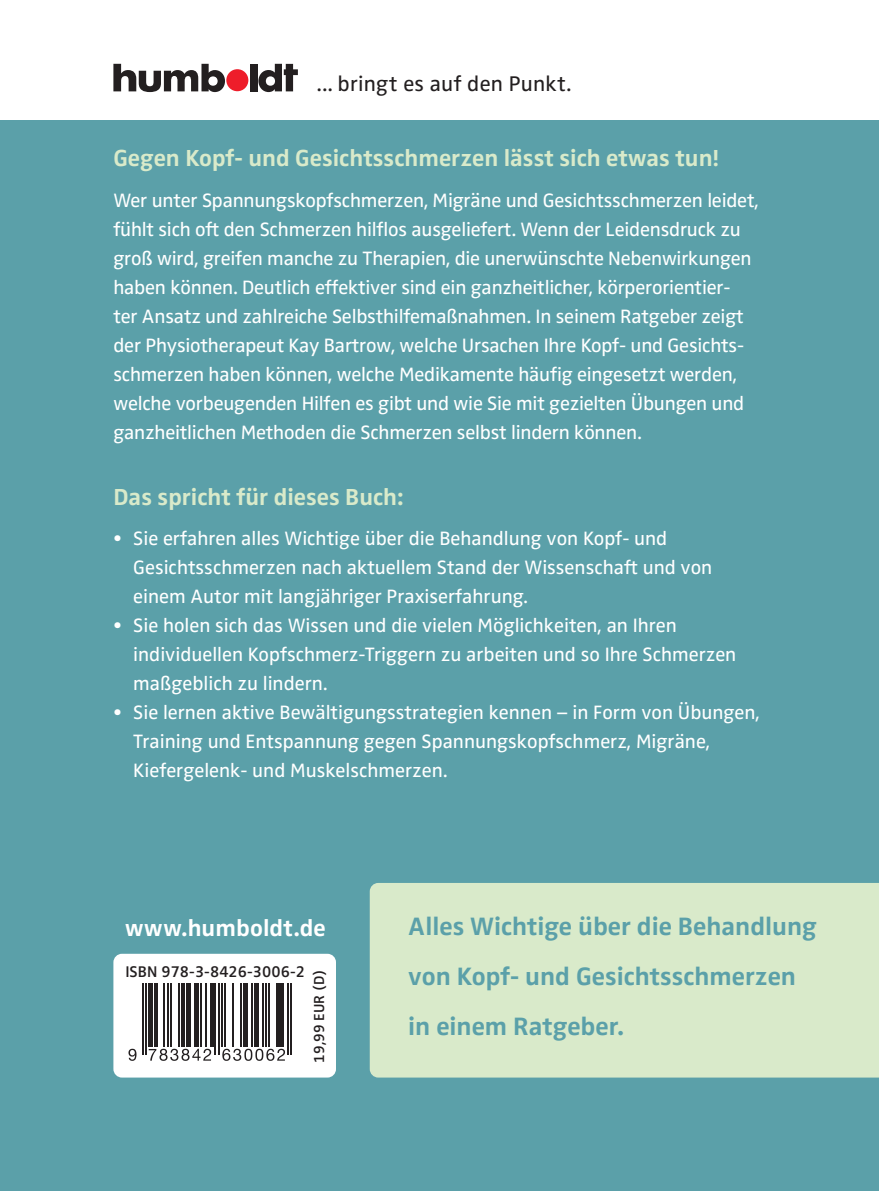
<style>
.page{position:relative;width:879px;height:1191px;background:#fff}
.page>*{position:absolute;margin:0;border:0;box-sizing:border-box;transform-origin:0 0}
._00_U4_Schild_Headli{font:700 26px/50px "Zwo Pro";color:#5ba0a9}
._00_U4_Zwischenübers{font:700 24px "Zwo Pro";color:#d9eaca}
.U4_www{font:700 24px "Zwo Pro";letter-spacing:.005em;color:#fff}
.t1{font:22px "Zwo Pro";letter-spacing:.01em;color:#231f20}
._00_U4_Buchtext{font:20px/29px "Zwo Pro";letter-spacing:-.01em;color:#fff}
.t2{font:600 16px "Zwo Pro";letter-spacing:.005em;color:#231f20}
.t3{font:600 15px "Zwo Pro";letter-spacing:.005em;color:#231f20}
</style>
<div class="page">
<div style="left:0;top:119px;width:879px;height:1072px;background:#5ba0a9"></div>
<div style="left:370px;top:883px;width:509px;height:194px;background:#d9eaca"></div>
<div style="left:226px;top:69px;width:22px;height:22px;background:#ee1d2a;border-radius:50%"></div>
<svg style="left:113px;top:64px;width:112px;height:28px"></svg>
<div style="left:250px;top:64px;width:7px;height:27px;background:#231f20"></div>
<svg style="left:258px;top:64px;width:40px;height:28px"></svg>
<div style="left:113px;top:953px;width:223px;height:124px;background:#fff;border-radius:9px"></div>
<svg style="left:130px;top:984px;width:162px;height:77px"></svg>
<svg style="left:128px;top:1048px;width:8px;height:12px"></svg>
<hr style="left:142px;top:984px;width:2px;height:70px;background:#231f20">
<hr style="left:145px;top:984px;width:2px;height:70px;background:#231f20">
<div style="left:148px;top:984px;width:5px;height:62px;background:#231f20"></div>
<hr style="left:155px;top:984px;width:3px;height:62px;background:#231f20">
<hr style="left:163px;top:984px;width:1px;height:62px;background:#231f20">
<hr style="left:168px;top:984px;width:1px;height:62px;background:#231f20">
<hr style="left:171px;top:984px;width:1px;height:62px;background:#231f20">
<hr style="left:178px;top:984px;width:2px;height:62px;background:#231f20">
<hr style="left:181px;top:984px;width:4px;height:62px;background:#231f20">
<div style="left:186px;top:984px;width:5px;height:62px;background:#231f20"></div>
<div style="left:194px;top:984px;width:5px;height:62px;background:#231f20"></div>
<hr style="left:200px;top:984px;width:2px;height:62px;background:#231f20">
<svg style="left:149px;top:1048px;width:62px;height:12px"></svg>
<hr style="left:205px;top:984px;width:2px;height:62px;background:#231f20">
<hr style="left:210px;top:984px;width:3px;height:62px;background:#231f20">
<hr style="left:215px;top:984px;width:1px;height:70px;background:#231f20">
<hr style="left:218px;top:984px;width:1px;height:70px;background:#231f20">
<hr style="left:221px;top:984px;width:1px;height:62px;background:#231f20">
<hr style="left:224px;top:984px;width:2px;height:62px;background:#231f20">
<hr style="left:232px;top:984px;width:1px;height:62px;background:#231f20">
<hr style="left:240px;top:984px;width:1px;height:62px;background:#231f20">
<div style="left:243px;top:984px;width:5px;height:62px;background:#231f20"></div>
<hr style="left:251px;top:984px;width:1px;height:62px;background:#231f20">
<div style="left:254px;top:984px;width:5px;height:62px;background:#231f20"></div>
<hr style="left:262px;top:984px;width:1px;height:62px;background:#231f20">
<hr style="left:265px;top:984px;width:1px;height:62px;background:#231f20">
<hr style="left:268px;top:984px;width:2px;height:62px;background:#231f20">
<svg style="left:222px;top:1048px;width:63px;height:12px"></svg>
<hr style="left:276px;top:984px;width:3px;height:62px;background:#231f20">
<hr style="left:281px;top:984px;width:3px;height:62px;background:#231f20">
<hr style="left:287px;top:984px;width:1px;height:70px;background:#231f20">
<hr style="left:290px;top:984px;width:2px;height:70px;background:#231f20">
<p class="t1" style="left:317px;top:71px;width:256px">... bringt es auf den Punkt.</p>
<p class="_00_U4_Zwischenübers" style="left:113px;top:144px;width:607px">Gegen Kopf- und Gesichtsschmerzen lässt sich etwas tun!</p>
<p class="_00_U4_Buchtext" style="left:113px;top:186px;width:647px">Wer unter Spannungskopfschmerzen, Migräne und Gesichtsschmerzen leidet, fühlt sich oft den Schmerzen hilflos ausgeliefert. Wenn der Leidensdruck zu groß wird, greifen manche zu Therapien, die unerwünschte Nebenwirkungen haben können. Deutlich effektiver sind ein ganzheitlicher, körperorientier&shy;ter Ansatz und zahlreiche Selbsthilfemaßnahmen. In seinem Ratgeber zeigt der Physiotherapeut Kay Bartrow, welche Ursachen Ihre Kopf- und Gesichts&shy;schmerzen haben können, welche Medikamente häufig eingesetzt werden, welche vorbeugenden Hilfen es gibt und wie Sie mit gezielten Übungen und ganzheitlichen Methoden die Schmerzen selbst lindern können.</p>
<p class="_00_U4_Zwischenübers" style="left:113px;top:483px;width:291px">Das spricht für dieses Buch:</p>
<p class="_00_U4_Buchtext" style="left:133px;top:524px;width:580px;text-indent:-20px">• Sie erfahren alles Wichtige über die Behandlung von Kopf- und<br>Gesichtsschmerzen nach aktuellem Stand der Wissenschaft und von einem Autor mit langjähriger Praxiserfahrung.</p>
<p class="_00_U4_Buchtext" style="left:133px;top:611px;width:604px;text-indent:-20px">• Sie holen sich das Wissen und die vielen Möglichkeiten, an Ihren individuellen Kopfschmerz-Triggern zu arbeiten und so Ihre Schmerzen maßgeblich zu lindern.</p>
<p class="_00_U4_Buchtext" style="left:133px;top:698px;width:628px;text-indent:-20px">• Sie lernen aktive Bewältigungsstrategien kennen – in Form von Übungen,<br>Training und Entspannung gegen Spannungskopfschmerz, Migräne,<br>Kiefergelenk- und Muskelschmerzen.</p>
<p class="U4_www" style="left:125px;top:914px;width:202px">www.humboldt.de</p>
<p class="t2" style="left:125px;top:962px;width:181px">ISBN 978-3-8426-3006-2</p>
<p class="t3" style="left:310px;top:1063px;width:95px;rotate:-90deg">19,99 EUR (D)</p>
<p class="_00_U4_Schild_Headli" style="left:408px;top:902px;width:410px">Alles Wichtige über die Behandlung von Kopf- und Gesichtsschmerzen in einem Ratgeber.</p>
</div>
